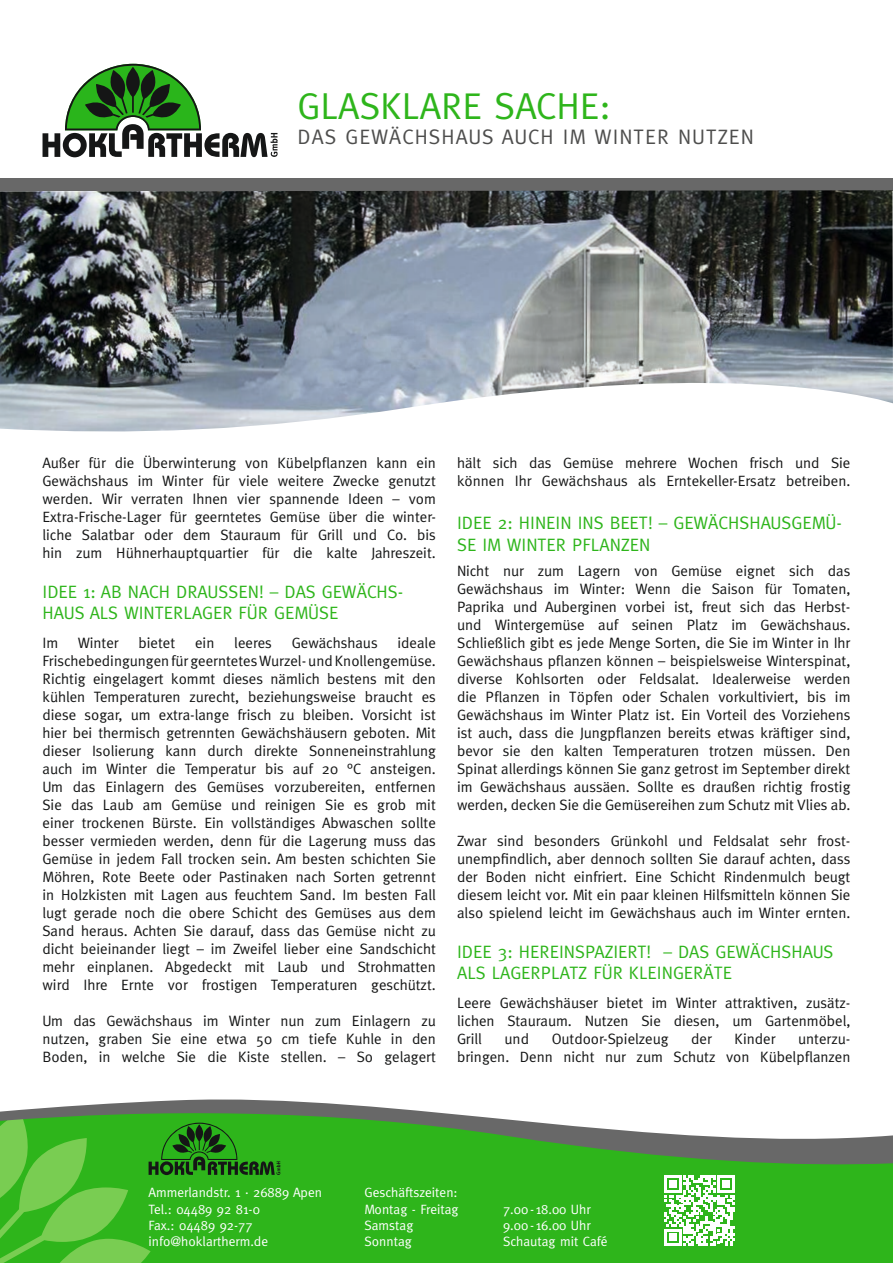
<style>
.page{position:relative;width:893px;height:1263px;background:#fff}
.page>*{position:absolute;margin:0;border:0;box-sizing:border-box;transform-origin:0 0}
.t1{font:37.5px "Meta Plus";color:#2eb51b}
.t2{font:21px "Meta Plus";letter-spacing:.05em;color:#4e4e4d}
.t3{font:18px/21.6px "Meta Plus";color:#2eb51b}
.t4{font:15px/18px "Meta Plus";color:#151616;text-align:justify}
.t5{font:13.5px/16.2px "Meta Plus";color:#fff}
</style>
<div class="page">
<div style="left:0;top:179px;width:893px;height:12px;background:#686868"></div>
<div style="left:280px;top:1167px;width:613px;height:96px;background:#2eb51b"></div>
<svg style="left:0;top:1099px;width:893px;height:68px"></svg>
<svg style="left:664px;top:1175px;width:71px;height:71px"></svg>
<img style="left:0;top:190px;width:893px;height:242px">
<svg style="left:43px;top:64px;width:235px;height:93px"></svg>
<svg style="left:0;top:1115px;width:280px;height:148px;background:#3fb228"></svg>
<h1 class="t1" style="left:298px;top:84px;width:314px">GLASKLARE SACHE:</h1>
<h2 class="t2" style="left:298px;top:125px;width:458px">DAS GEWÄCHSHAUS AUCH IM WINTER NUTZEN</h2>
<p class="t4" style="left:43px;top:454px;width:395px">Außer für die Überwinterung von Kübelpflanzen kann ein Gewächshaus im Winter für viele weitere Zwecke genutzt werden. Wir verraten Ihnen vier spannende Ideen – vom Extra-Frische-Lager für geerntetes Gemüse über die winter&shy;liche Salatbar oder dem Stauraum für Grill und Co. bis hin zum Hühnerhauptquartier für die kalte Jahreszeit.</p>
<p class="t3" style="left:43px;top:580px;width:362px">IDEE 1: AB NACH DRAUSSEN! – DAS GEWÄCHS-<br>HAUS ALS WINTERLAGER FÜR GEMÜSE</p>
<p class="t4" style="left:43px;top:634px;width:17px">Im</p>
<p class="t4" style="left:78px;top:634px;width:42px">Winter</p>
<p class="t4" style="left:139px;top:634px;width:38px">bietet</p>
<p class="t4" style="left:195px;top:634px;width:21px">ein</p>
<p class="t4" style="left:234px;top:634px;width:39px">leeres</p>
<p class="t4" style="left:292px;top:634px;width:87px">Gewächshaus</p>
<p class="t4" style="left:43px;top:634px;width:395px;text-indent:355px">ideale Frischebedingungen für geerntetes Wurzel- und Knollengemüse.<br>Richtig eingelagert kommt dieses nämlich bestens mit den kühlen Temperaturen zurecht, beziehungsweise braucht es diese sogar, um extra-lange frisch zu bleiben. Vorsicht ist hier bei thermisch getrennten Gewächshäusern geboten. Mit dieser Isolierung kann durch direkte Sonneneinstrahlung auch im Winter die Temperatur bis auf 20 °C ansteigen.<br>Um das Einlagern des Gemüses vorzubereiten, entfernen Sie das Laub am Gemüse und reinigen Sie es grob mit einer trockenen Bürste. Ein vollständiges Abwaschen sollte besser vermieden werden, denn für die Lagerung muss das Gemüse in jedem Fall trocken sein. Am besten schichten Sie Möhren, Rote Beete oder Pastinaken nach Sorten getrennt in Holzkisten mit Lagen aus feuchtem Sand. Im besten Fall lugt gerade noch die obere Schicht des Gemüses aus dem Sand heraus. Achten Sie darauf, dass das Gemüse nicht zu dicht beieinander liegt – im Zweifel lieber eine Sandschicht mehr einplanen. Abgedeckt mit Laub und Strohmatten wird Ihre Ernte vor frostigen Temperaturen geschützt.</p>
<p class="t4" style="left:43px;top:1012px;width:395px">Um das Gewächshaus im Winter nun zum Einlagern zu nutzen, graben Sie eine etwa 50 cm tiefe Kuhle in den Boden, in welche Sie die Kiste stellen. – So gelagert</p>
<p class="t4" style="left:457px;top:454px;width:395px">hält sich das Gemüse mehrere Wochen frisch und Sie können Ihr Gewächshaus als Erntekeller-Ersatz betreiben.</p>
<p class="t3" style="left:457px;top:512px;width:386px">IDEE 2: HINEIN INS BEET! – GEWÄCHSHAUSGEMÜ-<br>SE IM WINTER PFLANZEN</p>
<p class="t4" style="left:457px;top:562px;width:395px">Nicht nur zum Lagern von Gemüse eignet sich das Gewächshaus im Winter: Wenn die Saison für Tomaten, Paprika und Auberginen vorbei ist, freut sich das Herbst&shy;und Wintergemüse auf seinen Platz im Gewächshaus.<br>Schließlich gibt es jede Menge Sorten, die Sie im Winter in Ihr Gewächshaus pflanzen können – beispielsweise Winterspinat, diverse Kohlsorten oder Feldsalat. Idealerweise werden die Pflanzen in Töpfen oder Schalen vorkultiviert, bis im Gewächshaus im Winter Platz ist. Ein Vorteil des Vorziehens ist auch, dass die Jungpflanzen bereits etwas kräftiger sind, bevor sie den kalten Temperaturen trotzen müssen. Den Spinat allerdings können Sie ganz getrost im September direkt im Gewächshaus aussäen. Sollte es draußen richtig frostig werden, decken Sie die Gemüsereihen zum Schutz mit Vlies ab.</p>
<p class="t4" style="left:457px;top:832px;width:395px">Zwar sind besonders Grünkohl und Feldsalat sehr frost&shy;unempfindlich, aber dennoch sollten Sie darauf achten, dass der Boden nicht einfriert. Eine Schicht Rindenmulch beugt diesem leicht vor. Mit ein paar kleinen Hilfsmitteln können Sie also spielend leicht im Gewächshaus auch im Winter ernten.</p>
<p class="t3" style="left:457px;top:940px;width:378px">IDEE 3: HEREINSPAZIERT! – DAS GEWÄCHSHAUS<br>ALS LAGERPLATZ FÜR KLEINGERÄTE</p>
<p class="t4" style="left:457px;top:994px;width:395px">Leere Gewächshäuser bietet im Winter attraktiven, zusätz&shy;lichen Stauraum. Nutzen Sie diesen, um Gartenmöbel, Grill</p>
<p class="t4" style="left:505px;top:1030px;width:26px">und</p>
<p class="t4" style="left:552px;top:1030px;width:118px">Outdoor-Spielzeug</p>
<p class="t4" style="left:691px;top:1030px;width:22px">der</p>
<p class="t4" style="left:735px;top:1030px;width:42px">Kinder</p>
<p class="t4" style="left:457px;top:1030px;width:395px;text-align:right">unterzu-<br>bringen. Denn nicht nur zum Schutz von Kübelpflanzen</p>
<p class="t5" style="left:149px;top:1184px;width:175px">Ammerlandstr. 1 · 26889 Apen<br>Tel.: 04489 92 81-0<br>Fax.: 04489 92-77 info@hoklartherm.de</p>
<p class="t5" style="left:365px;top:1184px;width:96px">Geschäftszeiten:<br>Montag - Freitag</p>
<p class="t5" style="left:503px;top:1200px;width:89px">7.00 - 18.00 Uhr</p>
<p class="t5" style="left:365px;top:1217px;width:50px">Samstag</p>
<p class="t5" style="left:503px;top:1217px;width:89px">9.00 - 16.00 Uhr</p>
<p class="t5" style="left:365px;top:1233px;width:49px">Sonntag</p>
<p class="t5" style="left:503px;top:1233px;width:106px">Schautag mit Café</p>
</div>
